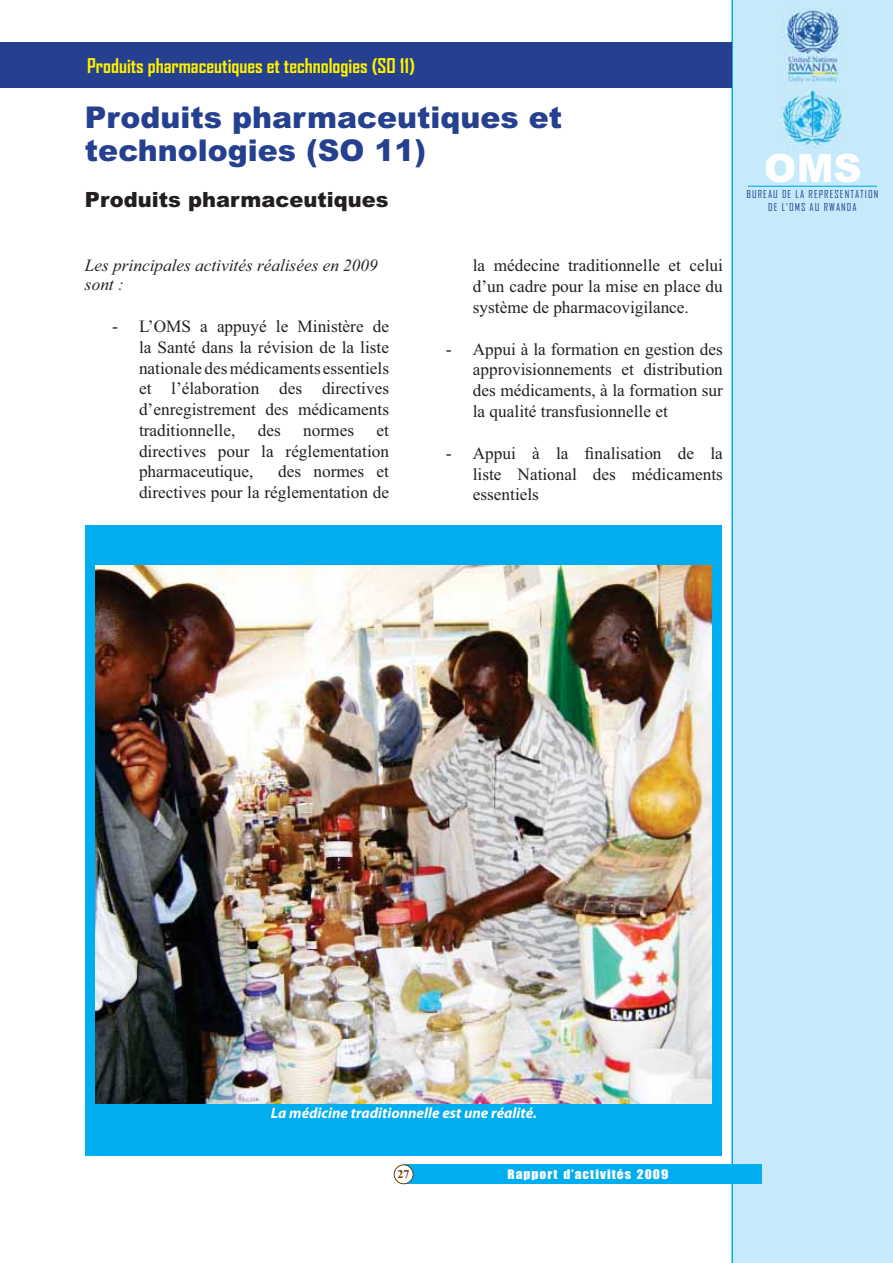
<style>
.page{position:relative;width:893px;height:1263px;background:#fff}
.page>*{position:absolute;margin:0;border:0;box-sizing:border-box;transform-origin:0 0}
.t1{font:900 39px "Arial";color:#fff}
.t2{font:900 30px/33px "Arial";color:#25408e}
.t3{font:900 21px "Arial";color:#231f20}
.t4{font:700 19.5px "Agency FB";color:#fff200}
.t5{font:17.25px/20.7px "Times New Roman";color:#231f20;text-align:justify}
.t6{font:italic 17.25px/19px "Times New Roman";color:#231f20}
.t7{font:italic 700 15px "Myriad Pro";color:#fff}
.t8{font:12.15px "Impact";letter-spacing:.075em;color:#fff;scale:1.11 1}
.t9{font:700 12px "Times New Roman";color:#763b0b}
.t10{font:10.5px/12.6px "Agency FB";letter-spacing:.1em;color:#25408e;text-align:center}
.s1{font-size:18px}
</style>
<div class="page">
<div style="left:731px;top:0;width:162px;height:1263px;background:#c7eafb"></div>
<img style="left:780px;top:89px;width:64px;height:59px">
<img style="left:781px;top:8px;width:63px;height:76px">
<hr style="left:748px;top:186px;width:129px;height:1px;background:#00aeef">
<div style="left:404px;top:1165px;width:357px;height:19px;background:#00aeef"></div>
<div style="left:394px;top:1165px;width:19px;height:19px;background:#fff;border-radius:50%"></div>
<div style="left:394px;top:1165px;width:19px;height:19px;border:1px solid #763b0b;border-radius:50%"></div>
<div style="left:86px;top:525px;width:636px;height:631px;background:#00aeef"></div>
<img style="left:95px;top:566px;width:616px;height:538px">
<div style="left:0;top:42px;width:731px;height:46px;background:#25408e"></div>
<p class="t4" style="left:87px;top:58px;width:329px">Produits pharmaceutiques et technologies (SO 11)</p>
<h2 class="t2" style="left:85px;top:104px;width:478px">Produits pharmaceutiques et technologies (SO 11)</h2>
<p class="t3" style="left:85px;top:192px;width:305px">Produits pharmaceutiques</p>
<p class="t6" style="left:85px;top:256px;width:294px">Les principales activités réalisées en 2009 sont :</p>
<p class="t5" style="left:139px;top:318px;width:252px;text-indent:-27px"><span class="s1">-</span> L’OMS a appuyé le Ministère de la Santé dans la révision de la liste nationale des médicaments essentiels et l’élaboration des directives d’enregistrement des médicaments traditionnelle,</p>
<p class="t5" style="left:258px;top:421px;width:24px">des</p>
<p class="t5" style="left:303px;top:421px;width:52px">normes</p>
<p class="t5" style="left:139px;top:421px;width:252px;text-indent:238px">et directives pour la réglementation pharmaceutique,</p>
<p class="t5" style="left:139px;top:463px;width:252px;text-align:right">des normes et<br>directives pour la réglementation de</p>
<p class="t5" style="left:473px;top:257px;width:252px">la médecine traditionnelle et celui d’un cadre pour la mise en place du système de pharmacovigilance.</p>
<p class="t5" style="left:473px;top:340px;width:252px;text-indent:-27px"><span class="s1">-</span> Appui à la formation en gestion des approvisionnements et distribution des médicaments, à la formation sur la qualité transfusionnelle et</p>
<p class="t5" style="left:473px;top:444px;width:252px;text-indent:-27px"><span class="s1">-</span> Appui à la finalisation de la liste National des médicaments essentiels</p>
<h1 class="t1" style="left:764px;top:154px;width:99px">OMS</h1>
<p class="t10" style="left:746px;top:188px;width:133px">BUREAU DE LA REPRESENTATION<br>DE L’OMS AU RWANDA</p>
<p class="t7" style="left:271px;top:1107px;width:268px">La médicine traditionnelle est une réalité.</p>
<p class="t9" style="left:397px;top:1167px;width:13px">27</p>
<p class="t8" style="left:507px;top:1170px;width:147px">Rapport d’activités 2009</p>
</div>
